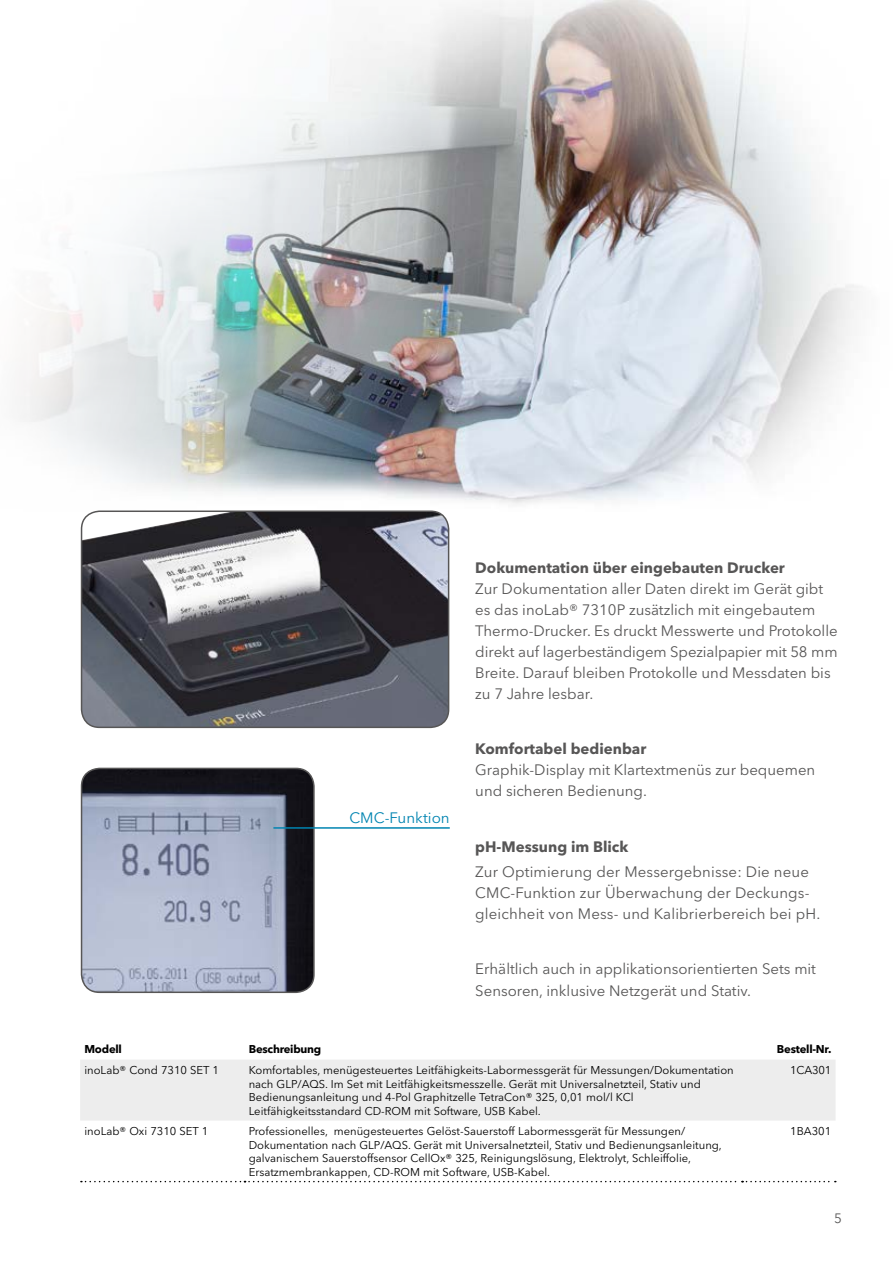
<style>
.page{position:relative;width:893px;height:1263px;background:#fff}
.page>*{position:absolute;margin:0;border:0;box-sizing:border-box;transform-origin:0 0}
.t1{font:15px/21px "Avenir Next LT Pro";color:#575656}
.t2{font:700 15px "Avenir Next LT Pro";color:#575656}
.t3{font:15px "Avenir Next LT Pro";letter-spacing:.005em;color:#0084b1}
.t4{font:13.5px "Avenir Next LT Pro";color:#575656}
.t5{font:11.25px/13.5px "Avenir Next LT Pro";color:#000}
.t6{font:700 11.25px "Avenir Next LT Pro";letter-spacing:-.02em;color:#000}
</style>
<div class="page">
<img style="left:19px;top:0;width:840px;height:504px">
<img style="left:82px;top:511px;width:367px;height:216px">
<div style="left:81px;top:510px;width:368px;height:218px;border:2px solid #575656;border-radius:18px"></div>
<img style="left:82px;top:768px;width:232px;height:224px">
<div style="left:81px;top:768px;width:234px;height:225px;border:2px solid #575656;border-radius:18px"></div>
<hr style="left:273px;top:827px;width:177px;height:2px;background:#0084b1">
<div style="left:80px;top:1060px;width:756px;height:60px;background:#ededed"></div>
<svg style="left:81px;top:1181px;width:755px;height:1px"></svg>
<h1 class="t2" style="left:475px;top:558px;width:311px">Dokumentation über eingebauten Drucker</h1>
<p class="t1" style="left:475px;top:578px;width:364px">Zur Dokumentation aller Daten direkt im Gerät gibt es das inoLab® 7310P zusätzlich mit eingebautem Thermo-Drucker. Es druckt Messwerte und Protokolle direkt auf lagerbeständigem Spezialpapier mit 58 mm Breite. Darauf bleiben Protokolle und Messdaten bis zu 7 Jahre lesbar.</p>
<h1 class="t3" style="left:349px;top:809px;width:102px">CMC-Funktion</h1>
<h1 class="t2" style="left:475px;top:740px;width:172px">Komfortabel bedienbar</h1>
<h1 class="t1" style="left:475px;top:759px;width:342px">Graphik-Display mit Klartextmenüs zur bequemen und sicheren Bedienung.</h1>
<h1 class="t2" style="left:475px;top:837px;width:155px">pH-Messung im Blick</h1>
<h1 class="t1" style="left:475px;top:861px;width:346px">Zur Optimierung der Messergebnisse: Die neue<br>CMC-Funktion zur Überwachung der Deckungs&shy;gleichheit von Mess- und Kalibrierbereich bei pH.</h1>
<h1 class="t1" style="left:475px;top:959px;width:342px">Erhältlich auch in applikationsorientierten Sets mit<br>Sensoren, inklusive Netzgerät und Stativ.</h1>
<p class="t6" style="left:84px;top:1042px;width:39px">Modell</p>
<p class="t6" style="left:249px;top:1042px;width:74px">Beschreibung</p>
<p class="t6" style="left:777px;top:1042px;width:56px">Bestell-Nr.</p>
<p class="t5" style="left:84px;top:1063px;width:136px">inoLab® Cond 7310 SET 1</p>
<p class="t5" style="left:249px;top:1063px;width:486px">Komfortables, menügesteuertes Leitfähigkeits-Labormessgerät für Messungen/Dokumentation nach GLP/AQS. Im Set mit Leitfähigkeitsmesszelle. Gerät mit Universalnetzteil, Stativ und Bedienungsanleitung und 4-Pol Graphitzelle TetraCon® 325, 0,01 mol/l KCl Leitfähigkeitsstandard CD-ROM mit Software, USB Kabel.</p>
<p class="t5" style="left:790px;top:1063px;width:43px">1CA301</p>
<p class="t5" style="left:84px;top:1124px;width:125px">inoLab® Oxi 7310 SET 1</p>
<p class="t5" style="left:249px;top:1124px;width:475px">Professionelles, menügesteuertes Gelöst-Sauerstoff Labormessgerät für Messungen/ Dokumentation nach GLP/AQS. Gerät mit Universalnetzteil, Stativ und Bedienungsanleitung, galvanischem Sauerstoffsensor CellOx® 325, Reinigungslösung, Elektrolyt, Schleiffolie, Ersatzmembrankappen, CD-ROM mit Software, USB-Kabel.</p>
<p class="t5" style="left:790px;top:1124px;width:43px">1BA301</p>
<p class="t4" style="left:834px;top:1210px;width:9px">5</p>
</div>
